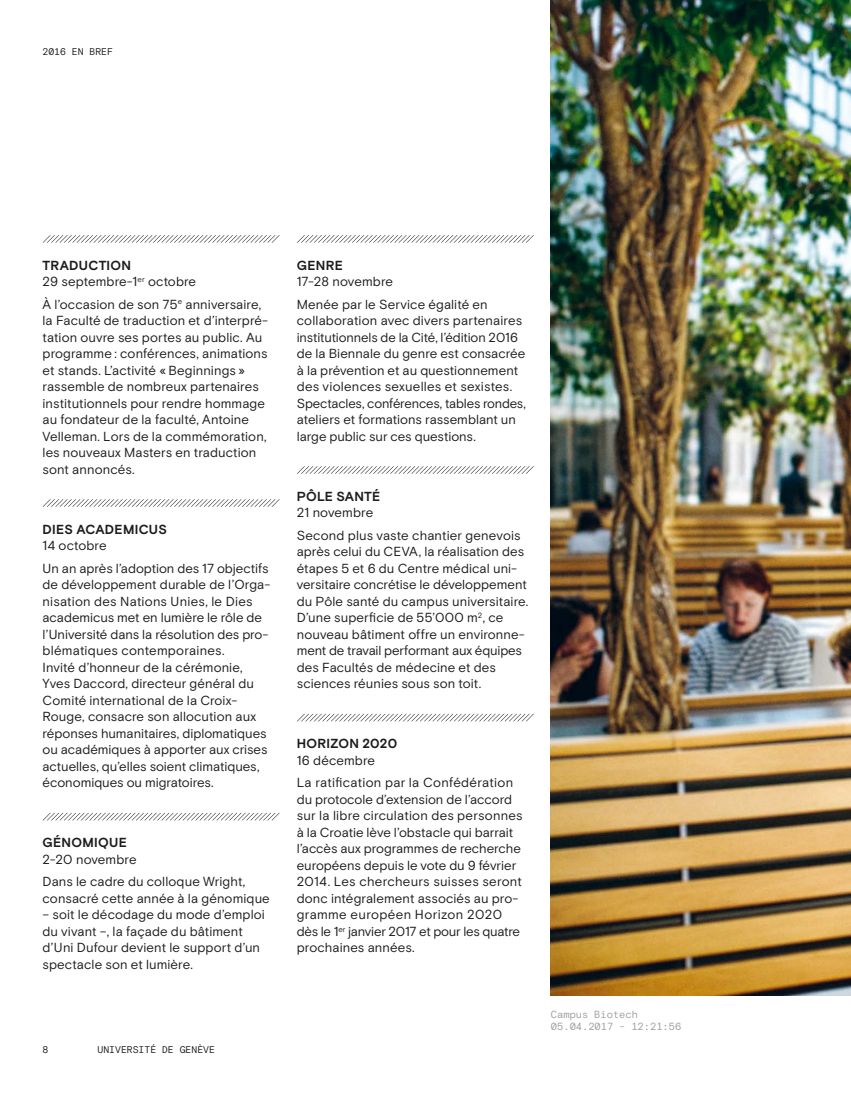
<style>
.page{position:relative;width:851px;height:1106px;background:#fff}
.page>*{position:absolute;margin:0;border:0;box-sizing:border-box;transform-origin:0 0}
.t1{font:13.2px/16.5px "Basis Grotesque Pro";letter-spacing:.005em;color:#1d1d1b}
.t2{font:700 13.2px "Basis Grotesque Pro";letter-spacing:.02em;color:#1d1d1b}
.t3{font:10.35px/12.3px "Basis Grotesque Pro Mono";color:#9d9d9c}
.t4{font:9.75px "Basis Grotesque Pro Mono";color:#1d1d1b}
.s1{font-weight:700}
</style>
<div class="page">
<img style="left:550px;top:0;width:300px;height:995px">
<svg style="left:46px;top:235px;width:230px;height:8px"></svg>
<svg style="left:46px;top:499px;width:230px;height:8px"></svg>
<svg style="left:46px;top:813px;width:230px;height:7px"></svg>
<svg style="left:300px;top:235px;width:230px;height:8px"></svg>
<svg style="left:300px;top:466px;width:230px;height:8px"></svg>
<svg style="left:300px;top:714px;width:230px;height:7px"></svg>
<p class="t4" style="left:43px;top:45px;width:72px">2016 EN BREF</p>
<p class="t1" style="left:43px;top:257px;width:155px"><span class="s1">TRADUCTION<br></span>29 septembre-1<sup>er</sup> octobre</p>
<p class="t1" style="left:43px;top:296px;width:226px">À l’occasion de son 75<sup>e</sup> anniversaire, la Faculté de traduction et d’interpré&shy;tation ouvre ses portes au public. Au programme : conférences, animations et stands. L’activité « Beginnings » rassemble de nombreux partenaires institutionnels pour rendre hommage au fondateur de la faculté, Antoine Velleman. Lors de la commémoration, les nouveaux Masters en traduction sont annoncés.</p>
<p class="t2" style="left:43px;top:521px;width:126px">DIES ACADEMICUS</p>
<p class="t1" style="left:43px;top:534px;width:227px;line-height:22.5px">14 octobre<br>Un an après l’adoption des 17 objectifs</p>
<p class="t1" style="left:43px;top:576px;width:229px">de développement durable de l’Orga&shy;nisation des Nations Unies, le Dies academicus met en lumière le rôle de l’Université dans la résolution des pro&shy;blématiques contemporaines.<br>Invité d’honneur de la cérémonie, Yves Daccord, directeur général du Comité international de la Croix-Rouge, consacre son allocution aux réponses humanitaires, diplomatiques ou académiques à apporter aux crises actuelles, qu’elles soient climatiques, économiques ou migratoires.</p>
<p class="t2" style="left:43px;top:835px;width:86px">GÉNOMIQUE</p>
<p class="t1" style="left:43px;top:848px;width:204px;line-height:22.5px">2-20 novembre<br>Dans le cadre du colloque Wright,</p>
<p class="t1" style="left:43px;top:890px;width:229px">consacré cette année à la génomique</p>
<p class="t1" style="left:43px;top:906px;width:224px">– soit le décodage du mode d’emploi du vivant –, la façade du bâtiment d’Uni Dufour devient le support d’un spectacle son et lumière.</p>
<p class="t4" style="left:43px;top:1044px;width:7px">8</p>
<p class="t4" style="left:97px;top:1044px;width:119px">UNIVERSITÉ DE GENÈVE</p>
<p class="t2" style="left:297px;top:257px;width:48px">GENRE</p>
<p class="t1" style="left:297px;top:270px;width:192px;line-height:22.5px">17-28 novembre<br>Menée par le Service égalité en</p>
<p class="t1" style="left:297px;top:312px;width:230px">collaboration avec divers partenaires institutionnels de la Cité, l’édition 2016 de la Biennale du genre est consacrée à la prévention et au questionnement des violences sexuelles et sexistes.<br>Spectacles, conférences, tables rondes, ateliers et formations rassemblant un large public sur ces questions.</p>
<p class="t2" style="left:297px;top:488px;width:85px">PÔLE SANTÉ</p>
<p class="t1" style="left:297px;top:501px;width:225px;line-height:22.5px">21 novembre<br>Second plus vaste chantier genevois</p>
<p class="t1" style="left:297px;top:543px;width:233px">après celui du CEVA, la réalisation des étapes 5 et 6 du Centre médical uni&shy;versitaire concrétise le développement du Pôle santé du campus universitaire.<br>D’une superficie de 55’000 m<sup>2</sup>, ce nouveau bâtiment offre un environne&shy;ment de travail performant aux équipes des Facultés de médecine et des sciences réunies sous son toit.</p>
<p class="t2" style="left:297px;top:736px;width:102px">HORIZON 2020</p>
<p class="t1" style="left:297px;top:749px;width:218px;line-height:22.5px">16 décembre<br>La ratification par la Confédération</p>
<p class="t1" style="left:297px;top:791px;width:227px">du protocole d’extension de l’accord sur la libre circulation des personnes à la Croatie lève l’obstacle qui barrait l’accès aux programmes de recherche européens depuis le vote du 9 février 2014. Les chercheurs suisses seront donc intégralement associés au pro&shy;gramme européen Horizon 2020 dès le 1<sup>er</sup> janvier 2017 et pour les quatre prochaines années.</p>
<p class="t3" style="left:551px;top:1007px;width:132px">Campus Biotech<br>05.04.2017 - 12:21:56</p>
</div>
